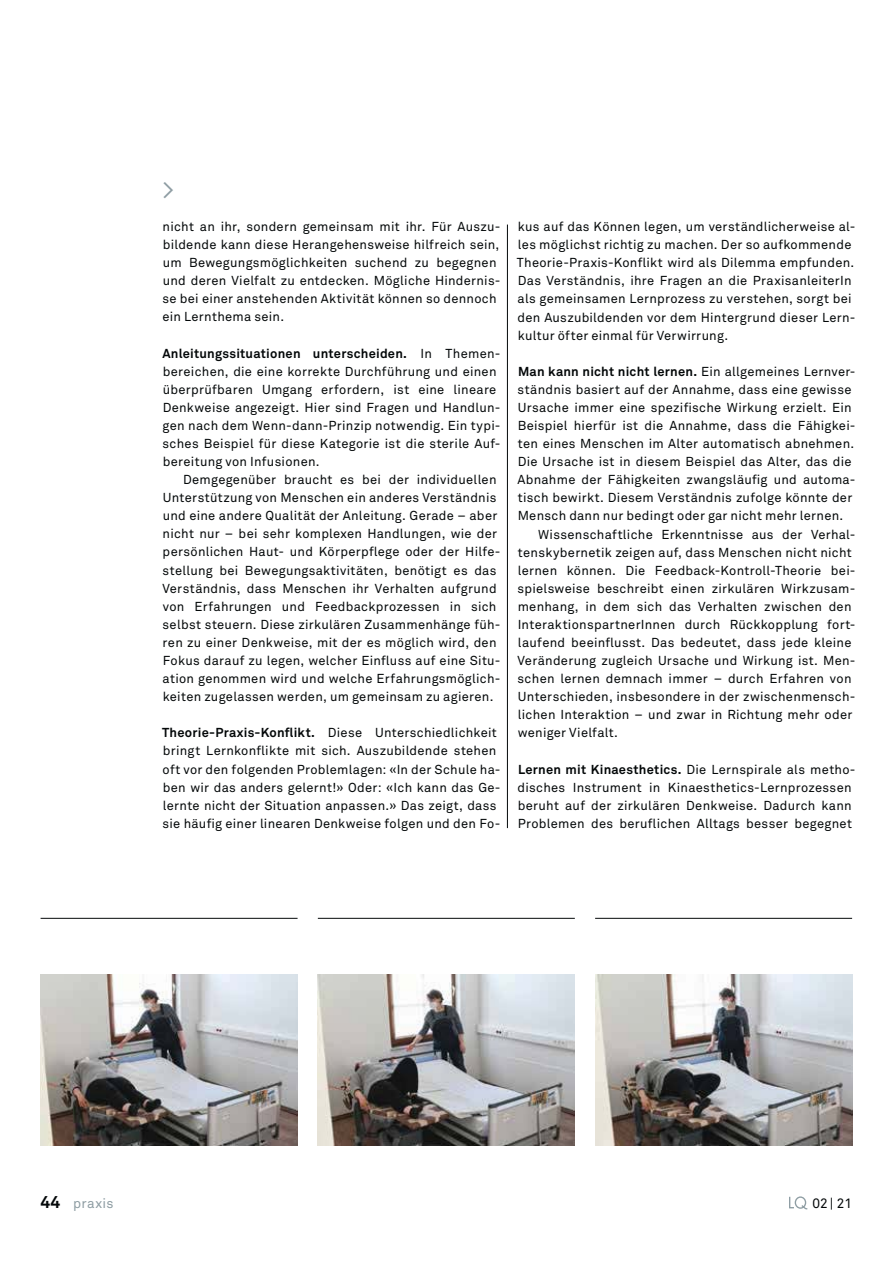
<style>
.page{position:relative;width:893px;height:1263px;background:#fff}
.page>*{position:absolute;margin:0;border:0;box-sizing:border-box;transform-origin:0 0}
.t1{font:25.8px "Akkurat Pro";color:#8e9da3}
.t2{font:13.65px "Akkurat Pro";letter-spacing:.025em;color:#8e9da3}
.t3{font:13.65px "Akkurat Pro";color:#040809}
.t4{font:12.9px/18.1px "Akkurat Pro";letter-spacing:.02em;color:#040809}
.t5{font:700 12.9px "Akkurat Pro";letter-spacing:.02em;color:#040809}
.s1{font-weight:700}
.s2{font-weight:400}
.s3{font-weight:700;font-size:17.1px;color:#040809}
</style>
<div class="page">
<svg style="left:789px;top:1196px;width:18px;height:13px"></svg>
<hr style="left:507px;top:225px;width:1px;height:603px;background:#040809">
<img style="left:41px;top:974px;width:257px;height:171px">
<img style="left:318px;top:974px;width:257px;height:171px">
<img style="left:595px;top:974px;width:257px;height:171px">
<hr style="left:41px;top:918px;width:257px;height:1px;background:#040809">
<hr style="left:318px;top:918px;width:257px;height:1px;background:#040809">
<hr style="left:595px;top:918px;width:257px;height:1px;background:#040809">
<h1 class="t1" style="left:162px;top:178px;width:14px">&gt;</h1>
<p class="t4" style="left:163px;top:218px;width:339px">nicht an ihr, sondern gemeinsam mit ihr. Für Auszu&shy;bildende kann diese Herangehensweise hilfreich sein, um Bewegungsmöglichkeiten suchend zu begegnen und deren Vielfalt zu entdecken. Mögliche Hindernis&shy;se bei einer anstehenden Aktivität können so dennoch ein Lernthema sein.</p>
<p class="t4" style="left:162px;top:345px;width:340px"><span class="s1">Anleitungssituationen unterscheiden.</span> In Themen&shy;bereichen, die eine korrekte Durchführung und einen überprüfbaren Umgang erfordern, ist eine lineare Denkweise angezeigt. Hier sind Fragen und Handlun&shy;gen nach dem Wenn-dann-Prinzip notwendig. Ein typi&shy;sches Beispiel für diese Kategorie ist die sterile Auf&shy;bereitung von Infusionen.</p>
<p class="t4" style="left:163px;top:471px;width:339px;text-indent:20px">Demgegenüber braucht es bei der individuellen Unterstützung von Menschen ein anderes Verständnis und eine andere Qualität der Anleitung. Gerade – aber nicht nur – bei sehr komplexen Handlungen, wie der persönlichen Haut- und Körperpflege oder der Hilfe&shy;stellung bei Bewegungsaktivitäten, benötigt es das Verständnis, dass Menschen ihr Verhalten aufgrund von Erfahrungen und Feedbackprozessen in sich selbst steuern. Diese zirkulären Zusammenhänge füh&shy;ren zu einer Denkweise, mit der es möglich wird, den Fokus darauf zu legen, welcher Einfluss auf eine Situ&shy;ation genommen wird und welche Erfahrungsmöglich&shy;keiten zugelassen werden, um gemeinsam zu agieren.</p>
<p class="t4" style="left:162px;top:725px;width:340px"><span class="s1">Theorie-Praxis-Konflikt.</span> Diese Unterschiedlichkeit bringt Lernkonflikte mit sich. Auszubildende stehen oft vor den folgenden Problemlagen: «In der Schule ha&shy;ben wir das anders gelernt!» Oder: «Ich kann das Ge&shy;lernte nicht der Situation anpassen.» Das zeigt, dass sie häufig einer linearen Denkweise folgen und den Fo-</p>
<p class="t4" style="left:517px;top:218px;width:340px">kus auf das Können legen, um verständlicherweise al&shy;les möglichst richtig zu machen. Der so aufkommende Theorie-Praxis-Konflikt wird als Dilemma empfunden.<br>Das Verständnis, ihre Fragen an die PraxisanleiterIn als gemeinsamen Lernprozess zu verstehen, sorgt bei den Auszubildenden vor dem Hintergrund dieser Lern&shy;kultur öfter einmal für Verwirrung.</p>
<p class="t5" style="left:518px;top:366px;width:339px">Man kann nicht nicht lernen. <span class="s2">Ein allgemeines Lernver-</span></p>
<p class="t4" style="left:518px;top:381px;width:335px">ständnis basiert auf der Annahme, dass eine gewisse</p>
<p class="t4" style="left:518px;top:399px;width:335px">Ursache immer eine spezifische Wirkung erzielt. Ein</p>
<p class="t4" style="left:518px;top:417px;width:339px">Beispiel hierfür ist die Annahme, dass die Fähigkei-</p>
<p class="t4" style="left:518px;top:435px;width:338px">ten eines Menschen im Alter automatisch abnehmen.</p>
<p class="t4" style="left:518px;top:453px;width:335px">Die Ursache ist in diesem Beispiel das Alter, das die</p>
<p class="t4" style="left:517px;top:472px;width:340px">Abnahme der Fähigkeiten zwangsläufig und automa-</p>
<p class="t4" style="left:518px;top:490px;width:336px">tisch bewirkt. Diesem Verständnis zufolge könnte der</p>
<p class="t4" style="left:518px;top:508px;width:327px">Mensch dann nur bedingt oder gar nicht mehr lernen.</p>
<p class="t4" style="left:538px;top:526px;width:319px">Wissenschaftliche Erkenntnisse aus der Verhal-</p>
<p class="t4" style="left:518px;top:544px;width:335px">tenskybernetik zeigen auf, dass Menschen nicht nicht</p>
<p class="t4" style="left:518px;top:562px;width:339px">lernen können. Die Feedback-Kontroll-Theorie bei-</p>
<p class="t4" style="left:518px;top:580px;width:339px">spielsweise beschreibt einen zirkulären Wirkzusam-</p>
<p class="t4" style="left:518px;top:598px;width:335px">menhang, in dem sich das Verhalten zwischen den</p>
<p class="t4" style="left:518px;top:616px;width:339px">InteraktionspartnerInnen durch Rückkopplung fort-</p>
<p class="t4" style="left:518px;top:634px;width:335px">laufend beeinflusst. Das bedeutet, dass jede kleine</p>
<p class="t4" style="left:518px;top:652px;width:339px">Veränderung zugleich Ursache und Wirkung ist. Men-</p>
<p class="t4" style="left:518px;top:670px;width:335px">schen lernen demnach immer – durch Erfahren von</p>
<p class="t4" style="left:518px;top:689px;width:339px">Unterschieden, insbesondere in der zwischenmensch-</p>
<p class="t4" style="left:518px;top:707px;width:336px">lichen Interaktion – und zwar in Richtung mehr oder</p>
<p class="t4" style="left:518px;top:725px;width:102px">weniger Vielfalt.</p>
<p class="t4" style="left:517px;top:761px;width:339px"><span class="s1">Lernen mit Kinaesthetics.</span> Die Lernspirale als metho&shy;disches Instrument in Kinaesthetics-Lernprozessen beruht auf der zirkulären Denkweise. Dadurch kann Problemen des beruflichen Alltags besser begegnet</p>
<p class="t2" style="left:41px;top:1198px;width:75px"><span class="s3">44</span> praxis</p>
<p class="t3" style="left:812px;top:1198px;width:41px">02 | 21</p>
</div>
